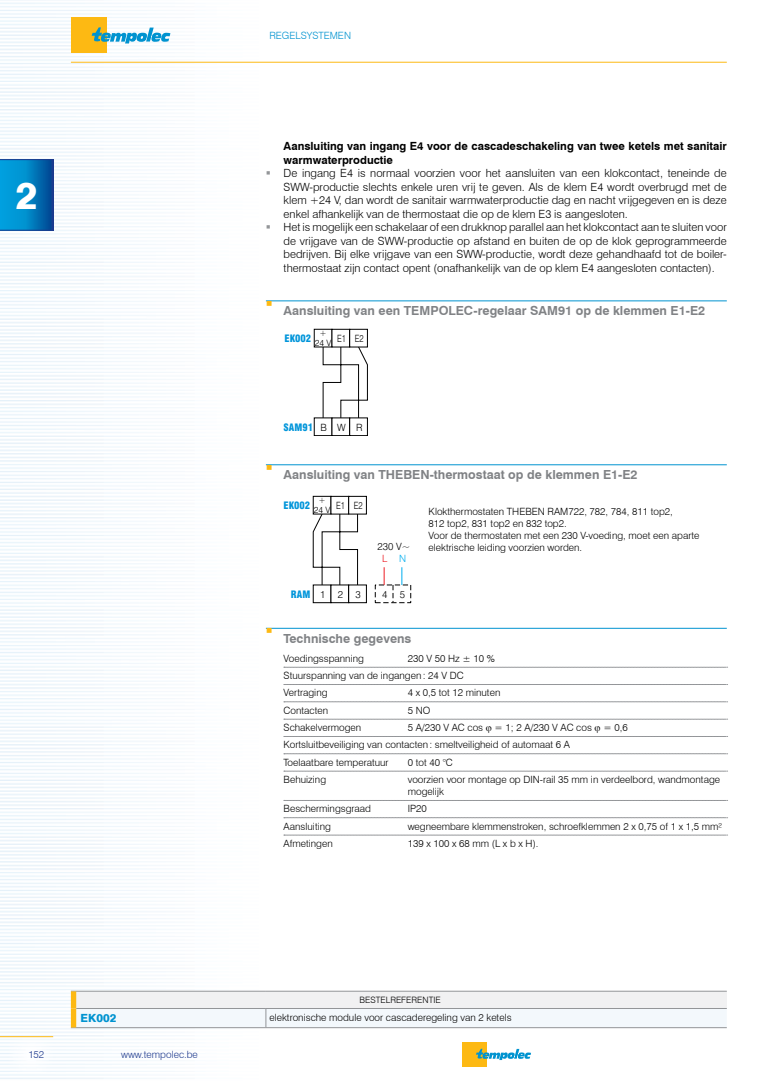
<style>
.page{position:relative;width:780px;height:1081px;background:#fff}
.page>*{position:absolute;margin:0;border:0;box-sizing:border-box;transform-origin:0 0}
.t1{font:800 37.5px "Swiss 721 BT";color:#fff}
.t2{font:700 12.5px "Swiss 721 BT";color:#808285}
.t3{font:300 11.25px/13.5px "Swiss 721 BT";color:#000}
.t4{font:700 11.25px/13.5px "Swiss 721 BT";color:#000}
.t5{font:800 11.25px "Swiss 721 BT";color:#0093d0}
.t6{font:300 10px/12px "Swiss 721 BT";color:#000}
.t7{font:300 10px "Swiss 721 BT";color:#1e398d}
.t8{font:900 condensed 10px "Swiss 721 BT";color:#0095da}
.t9{font:300 10px "Swiss 721 BT";color:#0093d0}
.t10{font:300 10px "Swiss 721 BT";color:#000;scale:.79 1}
.t11{font:300 10px "Swiss 721 BT";color:#ed1d24}
.t12{font:300 10px "Swiss 721 BT";color:#00aeef}
.t13{font:300 8.75px/10.5px "Swiss 721 BT";color:#000;text-align:center}
</style>
<div class="page">
<img style="left:0;top:0;width:728px;height:1079px">
<hr style="left:0;top:1036px;width:53px;height:1px;background:#fdb913">
<div style="left:71px;top:18px;width:36px;height:35px;background:#fdb913"></div>
<svg style="left:92px;top:27px;width:78px;height:16px"></svg>
<hr style="left:71px;top:62px;width:655px;height:1px;background:#fdb913">
<svg style="left:0;top:159px;width:53px;height:71px"></svg>
<div style="left:461px;top:1042px;width:25px;height:25px;background:#fdb913"></div>
<svg style="left:476px;top:1049px;width:55px;height:11px"></svg>
<hr style="left:266px;top:301px;width:460px;height:1px;background:#0093d0">
<hr style="left:266px;top:464px;width:460px;height:1px;background:#0093d0">
<hr style="left:266px;top:628px;width:460px;height:1px;background:#0093d0">
<svg style="left:284px;top:667px;width:443px;height:1px"></svg>
<svg style="left:284px;top:684px;width:443px;height:1px"></svg>
<svg style="left:284px;top:701px;width:443px;height:1px"></svg>
<svg style="left:284px;top:719px;width:443px;height:1px"></svg>
<svg style="left:284px;top:753px;width:443px;height:1px"></svg>
<svg style="left:284px;top:771px;width:443px;height:1px"></svg>
<svg style="left:284px;top:800px;width:443px;height:1px"></svg>
<svg style="left:284px;top:817px;width:443px;height:1px"></svg>
<svg style="left:284px;top:835px;width:443px;height:1px"></svg>
<div style="left:314px;top:329px;width:18px;height:18px;background:#fff;border:1px solid #000"></div>
<div style="left:314px;top:418px;width:18px;height:18px;background:#fff"></div>
<div style="left:314px;top:418px;width:18px;height:18px;border:1px solid #000"></div>
<div style="left:332px;top:418px;width:17px;height:18px;background:#fff"></div>
<div style="left:332px;top:418px;width:18px;height:18px;border:1px solid #000"></div>
<div style="left:332px;top:329px;width:18px;height:18px;background:#fff;border:1px solid #000"></div>
<div style="left:349px;top:418px;width:18px;height:18px;background:#fff"></div>
<div style="left:349px;top:418px;width:18px;height:18px;border:1px solid #000"></div>
<div style="left:349px;top:329px;width:18px;height:18px;background:#fff"></div>
<div style="left:349px;top:329px;width:18px;height:18px;border:1px solid #000"></div>
<svg style="left:323px;top:347px;width:44px;height:71px"></svg>
<div style="left:313px;top:496px;width:18px;height:18px;background:#fff;border:1px solid #000"></div>
<div style="left:375px;top:585px;width:35px;height:18px;background:#fff"></div>
<div style="left:313px;top:585px;width:18px;height:18px;background:#fff"></div>
<div style="left:313px;top:585px;width:18px;height:18px;border:1px solid #000"></div>
<div style="left:331px;top:585px;width:17px;height:18px;background:#fff"></div>
<div style="left:331px;top:585px;width:18px;height:18px;border:1px solid #000"></div>
<div style="left:331px;top:496px;width:18px;height:18px;background:#fff;border:1px solid #000"></div>
<div style="left:348px;top:585px;width:18px;height:18px;background:#fff"></div>
<div style="left:348px;top:585px;width:18px;height:18px;border:1px solid #000"></div>
<div style="left:348px;top:496px;width:18px;height:18px;background:#fff;border:1px solid #000"></div>
<svg style="left:313px;top:514px;width:45px;height:71px"></svg>
<svg style="left:384px;top:567px;width:1px;height:18px"></svg>
<svg style="left:401px;top:567px;width:1px;height:18px"></svg>
<svg style="left:393px;top:585px;width:1px;height:18px"></svg>
<div style="left:74px;top:991px;width:652px;height:17px;background:#f1f1f2"></div>
<div style="left:76px;top:1009px;width:650px;height:18px;background:#f3f8fc"></div>
<hr style="left:71px;top:991px;width:195px;height:1px;background:#939598">
<hr style="left:266px;top:991px;width:460px;height:1px;background:#939598">
<hr style="left:76px;top:1008px;width:190px;height:1px;background:#939598">
<hr style="left:266px;top:1008px;width:460px;height:1px;background:#939598">
<hr style="left:71px;top:1027px;width:195px;height:1px;background:#939598">
<hr style="left:266px;top:1027px;width:460px;height:1px;background:#939598">
<div style="left:71px;top:991px;width:5px;height:17px;background:#fdb913"></div>
<div style="left:71px;top:1008px;width:5px;height:19px;background:#fdb913"></div>
<svg style="left:267px;top:301px;width:5px;height:5px"></svg>
<svg style="left:267px;top:465px;width:5px;height:5px"></svg>
<svg style="left:267px;top:628px;width:5px;height:5px"></svg>
<svg style="left:284px;top:726px;width:443px;height:11px"></svg>
<h1 class="t1" style="left:16px;top:173px;width:24px">2</h1>
<p class="t9" style="left:269px;top:30px;width:83px">REGELSYSTEMEN</p>
<p class="t4" style="left:283px;top:139px;width:444px">Aansluiting van ingang E4 voor de cascadeschakeling van twee ketels met sanitair warmwaterproductie</p>
<p class="t3" style="left:283px;top:166px;width:444px">De ingang E4 is normaal voorzien voor het aansluiten van een klokcontact, teneinde de SWW-productie slechts enkele uren vrij te geven. Als de klem E4 wordt overbrugd met de klem +24 V, dan wordt de sanitair warmwaterproductie dag en nacht vrijgegeven en is deze enkel afhankelijk van de thermostaat die op de klem E3 is aangesloten.<br>Het is mogelijk een schakelaar of een drukknop parallel aan het klokcontact aan te sluiten voor de vrijgave van de SWW-productie op afstand en buiten de op de klok geprogrammeerde bedrijven. Bij elke vrijgave van een SWW-productie, wordt deze gehandhaafd tot de boiler&shy;thermostaat zijn contact opent (onafhankelijk van de op klem E4 aangesloten contacten).</p>
<p class="t2" style="left:283px;top:302px;width:423px">Aansluiting van een TEMPOLEC-regelaar SAM91 op de klemmen E1-E2</p>
<p class="t13" style="left:315px;top:327px;width:18px">+<br>24 V</p>
<p class="t8" style="left:284px;top:332px;width:28px">EK002</p>
<p class="t10" style="left:355px;top:332px;width:13px">E2</p>
<p class="t10" style="left:337px;top:332px;width:13px">E1</p>
<p class="t8" style="left:283px;top:421px;width:31px">SAM91</p>
<p class="t2" style="left:283px;top:466px;width:355px">Aansluiting van THEBEN-thermostaat op de klemmen E1-E2</p>
<p class="t6" style="left:428px;top:505px;width:272px">Klokthermostaten THEBEN RAM722, 782, 784, 811 top2,<br>812 top2, 831 top2 en 832 top2.<br>Voor de thermostaten met een 230 V-voeding, moet een aparte elektrische leiding voorzien worden.</p>
<p class="t6" style="left:320px;top:421px;width:27px">B W</p>
<p class="t6" style="left:356px;top:421px;width:8px">R</p>
<p class="t13" style="left:314px;top:494px;width:18px">+<br>24 V</p>
<p class="t8" style="left:283px;top:499px;width:28px">EK002</p>
<p class="t10" style="left:354px;top:499px;width:13px">E2</p>
<p class="t10" style="left:336px;top:499px;width:13px">E1</p>
<p class="t6" style="left:377px;top:540px;width:34px">230 V~</p>
<p class="t11" style="left:382px;top:552px;width:7px">L</p>
<p class="t12" style="left:399px;top:552px;width:9px">N</p>
<p class="t8" style="left:291px;top:588px;width:21px">RAM</p>
<p class="t6" style="left:382px;top:588px;width:25px">4 5</p>
<p class="t6" style="left:320px;top:588px;width:7px">1</p>
<p class="t6" style="left:338px;top:588px;width:7px">2</p>
<p class="t6" style="left:355px;top:588px;width:7px">3</p>
<p class="t2" style="left:283px;top:629px;width:129px">Technische gegevens</p>
<p class="t6" style="left:283px;top:652px;width:82px">Voedingsspanning</p>
<p class="t6" style="left:283px;top:649px;width:213px;line-height:17.4px;text-indent:124px">230 V 50 Hz ± 10 %<br>Stuurspanning van de ingangen: 24 V DC<br>Vertraging</p>
<p class="t6" style="left:407px;top:687px;width:94px">4 x 0,5 tot 12 minuten</p>
<p class="t6" style="left:283px;top:704px;width:46px">Contacten</p>
<p class="t6" style="left:407px;top:704px;width:24px">5 NO</p>
<p class="t6" style="left:283px;top:721px;width:79px">Schakelvermogen</p>
<p class="t6" style="left:283px;top:718px;width:345px;line-height:17.4px;text-indent:124px">5 A/230 V AC cos = 1; 2 A/230 V AC cos = 0,6<br>Kortsluitbeveiliging van contacten: smeltveiligheid of automaat 6 A<br>Toelaatbare temperatuur</p>
<p class="t6" style="left:407px;top:756px;width:47px">0 tot 40 °C</p>
<p class="t6" style="left:283px;top:773px;width:44px">Behuizing</p>
<p class="t6" style="left:407px;top:773px;width:314px">voorzien voor montage op DIN-rail 35 mm in verdeelbord, wandmontage mogelijk</p>
<p class="t6" style="left:283px;top:802px;width:89px">Beschermingsgraad</p>
<p class="t6" style="left:407px;top:802px;width:21px">IP20</p>
<p class="t6" style="left:283px;top:820px;width:49px">Aansluiting</p>
<p class="t6" style="left:407px;top:820px;width:316px">wegneembare klemmenstroken, schroefklemmen 2 x 0,75 of 1 x 1,5 mm²</p>
<p class="t6" style="left:283px;top:837px;width:51px">Afmetingen</p>
<p class="t6" style="left:407px;top:837px;width:132px">139 x 100 x 68 mm (L x b x H).</p>
<p class="t13" style="left:359px;top:994px;width:83px">BESTELREFERENTIE</p>
<p class="t5" style="left:81px;top:1011px;width:37px">EK002</p>
<p class="t6" style="left:269px;top:1012px;width:244px">elektronische module voor cascaderegeling van 2 ketels</p>
<p class="t7" style="left:28px;top:1048px;width:17px">152</p>
<p class="t7" style="left:121px;top:1048px;width:78px">www.tempolec.be</p>
</div>
